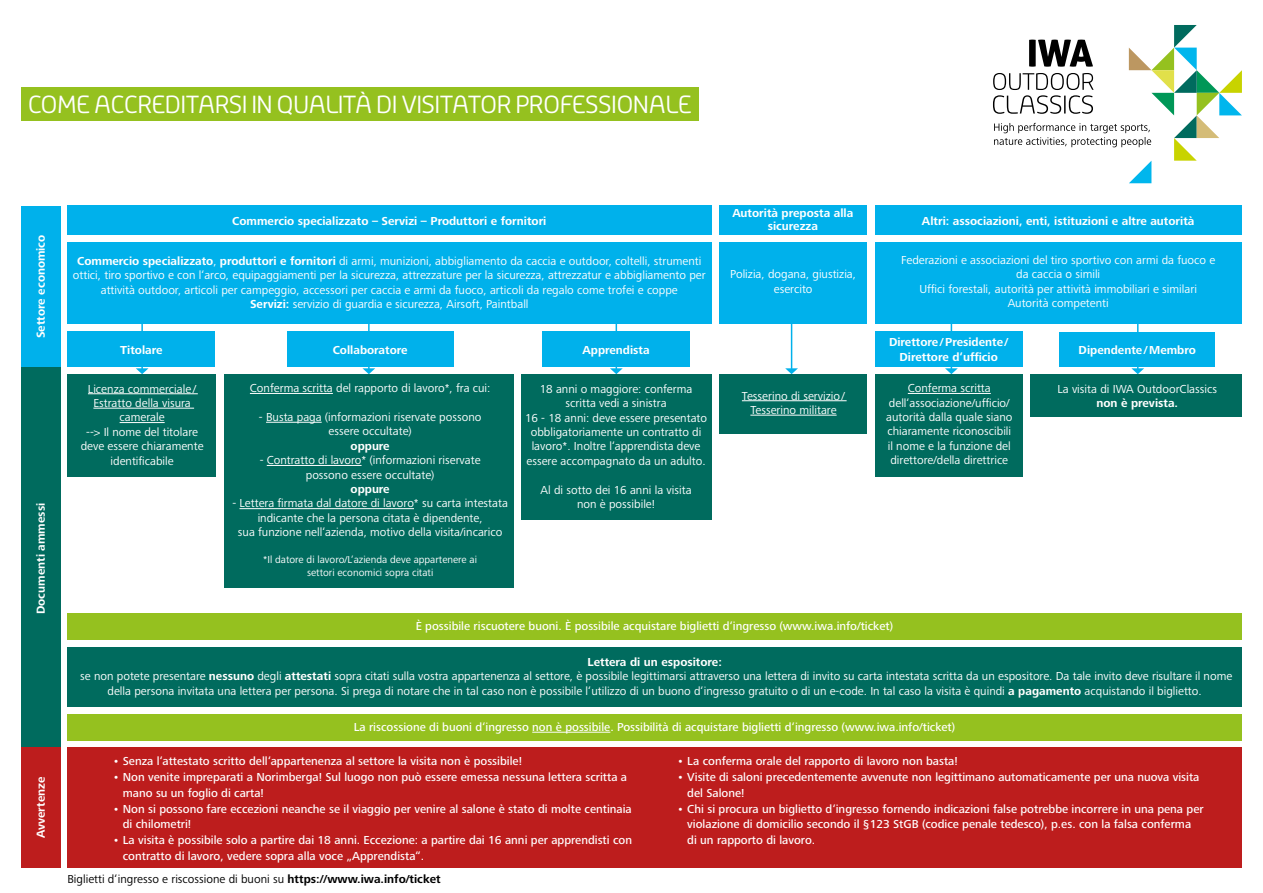
<style>
.page{position:relative;width:1263px;height:893px;background:#fff}
.page>*{position:absolute;margin:0;border:0;box-sizing:border-box;transform-origin:0 0}
.t1{font:25.65px "Ribera";color:#fff}
.t2{font:12px/14.4px "Frutiger Next LTW1 G";color:#fff;text-align:center}
.t3{font:500 12px/15.8px "Frutiger Next LTW1 G";color:#fff}
.t4{font:700 12px/13.5px "Frutiger Next LTW1 G";color:#fff;text-align:center}
.t5{font:12px "Frutiger Next LTW1 G";color:#000}
.t6{font:10.5px/12.6px "Frutiger Next LTW1 G";color:#fff;text-align:center}
.s1{font-weight:700}
</style>
<div class="page">
<hr style="left:791px;top:263px;width:1px;height:106px;background:#00b1eb">
<svg style="left:785px;top:368px;width:13px;height:6px"></svg>
<hr style="left:368px;top:295px;width:2px;height:76px;background:#00b1eb">
<svg style="left:362px;top:368px;width:13px;height:6px"></svg>
<hr style="left:141px;top:263px;width:2px;height:108px;background:#00b1eb">
<svg style="left:136px;top:368px;width:12px;height:6px"></svg>
<hr style="left:616px;top:263px;width:1px;height:108px;background:#00b1eb">
<svg style="left:610px;top:368px;width:13px;height:6px"></svg>
<hr style="left:951px;top:269px;width:1px;height:102px;background:#00b1eb">
<svg style="left:945px;top:368px;width:13px;height:6px"></svg>
<hr style="left:1137px;top:279px;width:1px;height:92px;background:#00b1eb">
<svg style="left:1131px;top:368px;width:13px;height:6px"></svg>
<div style="left:21px;top:747px;width:39px;height:120px;background:#bd1d1d"></div>
<div style="left:67px;top:747px;width:1175px;height:120px;background:#bd1d1d"></div>
<div style="left:67px;top:648px;width:1175px;height:59px;background:#006b5e"></div>
<div style="left:875px;top:243px;width:367px;height:81px;background:#00b1eb"></div>
<div style="left:719px;top:243px;width:148px;height:81px;background:#00b1eb"></div>
<div style="left:67px;top:243px;width:644px;height:81px;background:#00b1eb"></div>
<div style="left:67px;top:332px;width:148px;height:35px;background:#00b1eb"></div>
<div style="left:542px;top:332px;width:148px;height:35px;background:#00b1eb"></div>
<div style="left:287px;top:332px;width:166px;height:35px;background:#00b1eb"></div>
<div style="left:875px;top:332px;width:148px;height:35px;background:#00b1eb"></div>
<div style="left:1059px;top:332px;width:156px;height:35px;background:#00b1eb"></div>
<div style="left:719px;top:206px;width:148px;height:29px;background:#00b1eb"></div>
<div style="left:875px;top:206px;width:367px;height:29px;background:#00b1eb"></div>
<div style="left:67px;top:206px;width:644px;height:29px;background:#00b1eb"></div>
<div style="left:21px;top:367px;width:39px;height:380px;background:#006b5e"></div>
<div style="left:21px;top:206px;width:39px;height:161px;background:#00b1eb"></div>
<div style="left:21px;top:87px;width:678px;height:34px;background:#95c11f"></div>
<svg style="left:993px;top:25px;width:249px;height:158px"></svg>
<div style="left:1030px;top:374px;width:212px;height:43px;background:#006b5e"></div>
<div style="left:875px;top:374px;width:148px;height:102px;background:#006b5e"></div>
<div style="left:719px;top:374px;width:148px;height:59px;background:#006b5e"></div>
<div style="left:67px;top:374px;width:149px;height:103px;background:#006b5e"></div>
<div style="left:224px;top:374px;width:290px;height:214px;background:#006b5e"></div>
<div style="left:521px;top:374px;width:190px;height:146px;background:#006b5e"></div>
<div style="left:67px;top:714px;width:1175px;height:27px;background:#95c11f"></div>
<div style="left:67px;top:614px;width:1175px;height:26px;background:#95c11f"></div>
<hr style="left:532px;top:732px;width:78px;height:1px;background:#fff">
<hr style="left:88px;top:393px;width:110px;height:1px;background:#fff">
<hr style="left:93px;top:408px;width:101px;height:1px;background:#fff">
<hr style="left:120px;top:422px;width:45px;height:1px;background:#fff">
<hr style="left:742px;top:400px;width:105px;height:1px;background:#fff">
<hr style="left:750px;top:415px;width:87px;height:1px;background:#fff">
<hr style="left:908px;top:393px;width:83px;height:1px;background:#fff">
<hr style="left:250px;top:393px;width:83px;height:1px;background:#fff">
<hr style="left:266px;top:422px;width:56px;height:1px;background:#fff">
<hr style="left:267px;top:465px;width:95px;height:1px;background:#fff">
<hr style="left:239px;top:508px;width:175px;height:1px;background:#fff">
<h1 class="t1" style="left:28px;top:91px;width:665px">COME ACCREDITARSI IN QUALITÀ DI VISITATOR PROFESSIONALE</h1>
<p class="t4" style="left:232px;top:214px;width:316px">Commercio specializzato – Servizi – Produttori e fornitori</p>
<p class="t4" style="left:732px;top:206px;width:122px">Autorità preposta alla sicurezza</p>
<p class="t4" style="left:922px;top:214px;width:274px">Altri: associazioni, enti, istituzioni e altre autorità</p>
<p class="t4" style="left:35px;top:338px;width:105px;rotate:-90deg">Settore economico</p>
<p class="t4" style="left:34px;top:614px;width:113px;rotate:-90deg">Documenti ammessi</p>
<p class="t4" style="left:35px;top:838px;width:63px;rotate:-90deg">Avvertenze</p>
<p class="t2" style="left:73px;top:254px;width:634px"><span class="s1">Commercio specializzato</span>, <span class="s1">produttori e fornitori</span> di armi, munizioni, abbigliamento da caccia e outdoor, coltelli, strumenti ottici, tiro sportivo e con l‘arco, equipaggiamenti per la sicurezza, attrezzature per la sicurezza, attrezzatur e abbigliamento per attività outdoor, articoli per campeggio, accessori per caccia e armi da fuoco, articoli da regalo come trofei e coppe<br><span class="s1">Servizi:</span> servizio di guardia e sicurezza, Airsoft, Paintball</p>
<p class="t2" style="left:730px;top:267px;width:127px">Polizia, dogana, giustizia, esercito</p>
<p class="t2" style="left:901px;top:253px;width:316px">Federazioni e associazioni del tiro sportivo con armi da fuoco e da caccia o simili<br>Uffici forestali, autorità per attività immobiliari e similari Autorità competenti</p>
<p class="t4" style="left:889px;top:336px;width:121px;line-height:14.4px">Direttore/Presidente/<br>Direttore d‘ufficio</p>
<p class="t4" style="left:120px;top:343px;width:44px">Titolare</p>
<p class="t4" style="left:333px;top:343px;width:76px">Collaboratore</p>
<p class="t4" style="left:582px;top:343px;width:69px">Apprendista</p>
<p class="t4" style="left:1079px;top:343px;width:119px">Dipendente/Membro</p>
<p class="t2" style="left:250px;top:381px;width:242px">Conferma scritta del rapporto di lavoro*, fra cui:</p>
<p class="t2" style="left:259px;top:410px;width:224px">- Busta paga (informazioni riservate possono essere occultate)</p>
<p class="t4" style="left:351px;top:439px;width:41px">oppure</p>
<p class="t2" style="left:260px;top:453px;width:222px">- Contratto di lavoro* (informazioni riservate possono essere occultate)</p>
<p class="t4" style="left:351px;top:483px;width:41px">oppure</p>
<p class="t2" style="left:232px;top:497px;width:277px">- Lettera firmata dal datore di lavoro* su carta intestata indicante che la persona citata è dipendente,<br>sua funzione nell‘azienda, motivo della visita/incarico</p>
<p class="t6" style="left:263px;top:554px;width:215px">*Il datore di lavoro/L‘azienda deve appartenere ai settori economici sopra citati</p>
<p class="t2" style="left:81px;top:382px;width:124px">Licenza commerciale /<br>Estratto della visura camerale<br>--&gt; Il nome del titolare deve essere chiaramente identificabile</p>
<p class="t2" style="left:742px;top:389px;width:105px">Tesserino di servizio/<br>Tesserino militare</p>
<p class="t2" style="left:886px;top:381px;width:128px">Conferma scritta dell‘associazione/ufficio/ autorità dalla quale siano chiaramente riconoscibili il nome e la funzione del direttore/della direttrice</p>
<p class="t2" style="left:1057px;top:382px;width:161px">La visita di IWA OutdoorClassics</p>
<p class="t2" style="left:525px;top:382px;width:184px">18 anni o maggiore: conferma scritta vedi a sinistra<br>16 - 18 anni: deve essere presentato obbligatoriamente un contratto di lavoro*. Inoltre l‘apprendista deve essere accompagnato da un adulto.</p>
<p class="t2" style="left:541px;top:483px;width:152px">Al di sotto dei 16 anni la visita non è possibile!</p>
<p class="t4" style="left:1096px;top:397px;width:83px">non è prevista.</p>
<p class="t3" style="left:416px;top:619px;width:479px">È possibile riscuotere buoni. È possibile acquistare biglietti d‘ingresso (www.iwa.info/ticket)</p>
<p class="t3" style="left:562px;top:619px;width:185px">Gutschein- Einlösung nicht möglich</p>
<p class="t2" style="left:80px;top:655px;width:1153px"><span class="s1">Lettera di un espositore:<br></span>se non potete presentare <span class="s1">nessuno</span> degli <span class="s1">attestati</span> sopra citati sulla vostra appartenenza al settore, è possibile legittimarsi attraverso una lettera di invito su carta intestata scritta da un espositore. Da tale invito deve risultare il nome della persona invitata una lettera per persona. Si prega di notare che in tal caso non è possibile l‘utilizzo di un buono d‘ingresso gratuito o di un e-code. In tal caso la visita è quindi <span class="s1">a pagamento</span> acquistando il biglietto.</p>
<p class="t3" style="left:354px;top:719px;width:603px">La riscossione di buoni d‘ingresso non è possibile. Possibilità di acquistare biglietti d‘ingresso (www.iwa.info/ticket)</p>
<p class="t3" style="left:562px;top:719px;width:185px">Gutschein- Einlösung nicht möglich</p>
<p class="t3" style="left:113px;top:754px;width:411px">• Senza l‘attestato scritto dell‘appartenenza al settore la visita non è possibile!</p>
<p class="t3" style="left:123px;top:770px;width:506px;text-indent:-10px">• Non venite impreparati a Norimberga! Sul luogo non può essere emessa nessuna lettera scritta a mano su un foglio di carta!</p>
<p class="t3" style="left:123px;top:801px;width:510px;text-indent:-10px">• Non si possono fare eccezioni neanche se il viaggio per venire al salone è stato di molte centinaia di chilometri!</p>
<p class="t3" style="left:123px;top:833px;width:511px;text-indent:-10px">• La visita è possibile solo a partire dai 18 anni. Eccezione: a partire dai 16 anni per apprendisti con contratto di lavoro, vedere sopra alla voce „Apprendista“.</p>
<p class="t5" style="left:67px;top:872px;width:375px">Biglietti d‘ingresso e riscossione di buoni su <span class="s1">https://www.iwa.info/ticket</span></p>
<p class="t3" style="left:677px;top:754px;width:282px">• La conferma orale del rapporto di lavoro non basta!</p>
<p class="t3" style="left:687px;top:770px;width:514px;text-indent:-10px">• Visite di saloni precedentemente avvenute non legittimano automaticamente per una nuova visita del Salone!</p>
<p class="t3" style="left:687px;top:801px;width:518px;text-indent:-10px">• Chi si procura un biglietto d‘ingresso fornendo indicazioni false potrebbe incorrere in una pena per violazione di domicilio secondo il §123 StGB (codice penale tedesco), p.es. con la falsa conferma di un rapporto di lavoro.</p>
</div>
